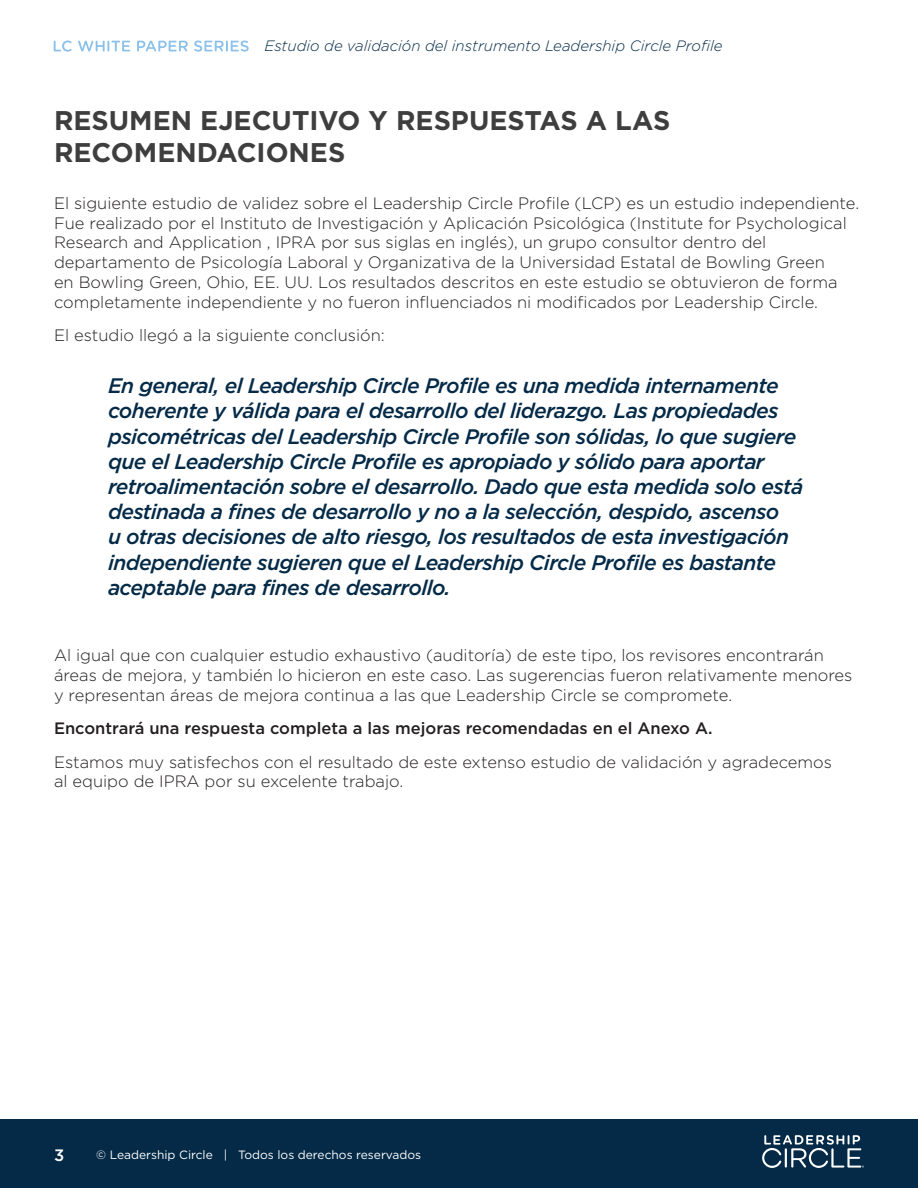
<style>
.page{position:relative;width:918px;height:1188px;background:#fff}
.page>*{position:absolute;margin:0;border:0;box-sizing:border-box;transform-origin:0 0}
.Header_Style_1{font:700 27px/32.4px "Gotham";color:#3e3e3f}
.t1{font:italic 500 21px/25.2px "Gotham";letter-spacing:-.03em;color:#042a47}
.Paragraph_Style_1{font:300 16.5px/19.8px "Gotham";color:#231f20}
.Paragraph_Style_1-2{font:500 16.5px "Gotham";color:#231f20}
.t2{font:500 16.5px "Gotham";color:#fff}
.t3{font:italic 300 15px "Gotham";color:#042a47}
.t4{font:12px "Gotham";color:#fff}
</style>
<div class="page">
<svg style="left:54px;top:41px;width:18px;height:11px"></svg>
<svg style="left:78px;top:41px;width:52px;height:11px"></svg>
<svg style="left:137px;top:41px;width:51px;height:10px"></svg>
<svg style="left:194px;top:41px;width:55px;height:11px"></svg>
<div style="left:0;top:1119px;width:918px;height:69px;background:#042a47"></div>
<svg style="left:762px;top:1135px;width:102px;height:33px"></svg>
<p class="t3" style="left:265px;top:38px;width:460px">Estudio de validación del instrumento Leadership Circle Profile</p>
<p class="Header_Style_1" style="left:54px;top:104px;width:618px">RESUMEN EJECUTIVO Y RESPUESTAS A LAS<br>RECOMENDACIONES</p>
<p class="Paragraph_Style_1" style="left:54px;top:193px;width:807px">El siguiente estudio de validez sobre el Leadership Circle Profile (LCP) es un estudio independiente.<br>Fue realizado por el Instituto de Investigación y Aplicación Psicológica (Institute for Psychological Research and Application , IPRA por sus siglas en inglés), un grupo consultor dentro del departamento de Psicología Laboral y Organizativa de la Universidad Estatal de Bowling Green<br>en Bowling Green, Ohio, EE. UU. Los resultados descritos en este estudio se obtuvieron de forma completamente independiente y no fueron influenciados ni modificados por Leadership Circle.</p>
<p class="Paragraph_Style_1" style="left:54px;top:325px;width:332px">El estudio llegó a la siguiente conclusión:</p>
<p class="t1" style="left:108px;top:373px;width:697px">En general, el Leadership Circle Profile es una medida internamente coherente y válida para el desarrollo del liderazgo. Las propiedades psicométricas del Leadership Circle Profile son sólidas, lo que sugiere que el Leadership Circle Profile es apropiado y sólido para aportar retroalimentación sobre el desarrollo. Dado que esta medida solo está destinada a fines de desarrollo y no a la selección, despido, ascenso<br>u otras decisiones de alto riesgo, los resultados de esta investigación independiente sugieren que el Leadership Circle Profile es bastante aceptable para fines de desarrollo.</p>
<p class="Paragraph_Style_1" style="left:54px;top:645px;width:800px">Al igual que con cualquier estudio exhaustivo (auditoría) de este tipo, los revisores encontrarán áreas de mejora, y también lo hicieron en este caso. Las sugerencias fueron relativamente menores y representan áreas de mejora continua a las que Leadership Circle se compromete.</p>
<p class="Paragraph_Style_1-2" style="left:54px;top:718px;width:660px">Encontrará una respuesta completa a las mejoras recomendadas en el Anexo A.</p>
<p class="Paragraph_Style_1" style="left:54px;top:752px;width:780px">Estamos muy satisfechos con el resultado de este extenso estudio de validación y agradecemos al equipo de IPRA por su excelente trabajo.</p>
<p class="t2" style="left:54px;top:1144px;width:12px">3</p>
<p class="t4" style="left:96px;top:1147px;width:327px">© Leadership Circle | Todos los derechos reservados</p>
</div>
